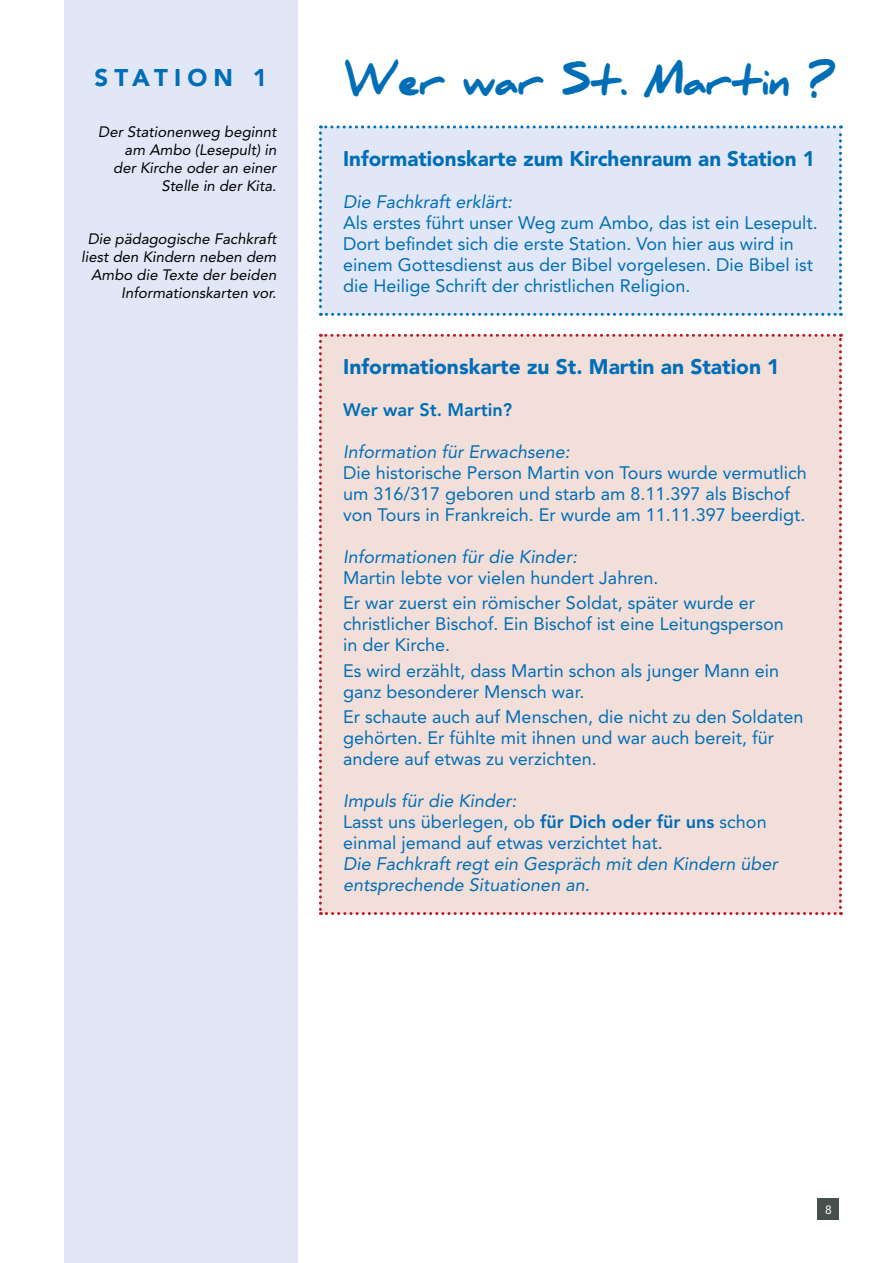
<style>
.page{position:relative;width:893px;height:1263px;background:#fff}
.page>*{position:absolute;margin:0;border:0;box-sizing:border-box;transform-origin:0 0}
.t1{font:900 39px "Daniel";letter-spacing:-.035em;color:#006eb7}
.t2{font:900 24px "Avenir LT Std";letter-spacing:.26em;color:#006eb7}
.t3{font:900 21px "Avenir LT Std";color:#006eb7}
.t4{font:18px/21px "Avenir LT Std";color:#006eb7}
.t5{font:italic 18px/21px "Avenir LT Std";color:#006eb7}
.t6{font:800 18px "Avenir LT Std";color:#006eb7}
.t7{font:italic 15px/18px "Avenir LT Std";color:#000;text-align:right}
.t8{font:12px "Avenir LT Std";color:#fff}
.s1{font-style:italic}
.s2{font-weight:800}
</style>
<div class="page">
<div style="left:64px;top:0;width:234px;height:1263px;background:#e1e7f6"></div>
<div style="left:818px;top:1198px;width:21px;height:21px;background:#48504f"></div>
<div style="left:319px;top:125px;width:523px;height:191px;background:#e1e7f6"></div>
<div style="left:319px;top:334px;width:523px;height:581px;background:#f3dfd9"></div>
<h2 class="t2" style="left:94px;top:63px;width:174px">STATION 1</h2>
<h1 class="t1" style="left:344px;top:59px;width:493px">Wer war St. Martin ?</h1>
<p class="t7" style="left:98px;top:123px;width:180px">Der Stationenweg beginnt am Ambo (Lesepult) in der Kirche oder an einer<br>Stelle in der Kita.</p>
<p class="t7" style="left:81px;top:230px;width:197px">Die pädagogische Fachkraft liest den Kindern neben dem<br>Ambo die Texte der beiden<br>Informationskarten vor.</p>
<p class="t3" style="left:343px;top:146px;width:473px">Informationskarte zum Kirchenraum an Station 1</p>
<p class="t5" style="left:343px;top:191px;width:171px">Die Fachkraft erklärt:</p>
<p class="t4" style="left:343px;top:212px;width:476px">Als erstes führt unser Weg zum Ambo, das ist ein Lesepult.<br>Dort befindet sich die erste Station. Von hier aus wird in einem Gottesdienst aus der Bibel vorgelesen. Die Bibel ist die Heilige Schrift der christlichen Religion.</p>
<p class="t3" style="left:343px;top:354px;width:438px">Informationskarte zu St. Martin an Station 1</p>
<p class="t6" style="left:343px;top:399px;width:171px">Wer war St. Martin?</p>
<p class="t5" style="left:343px;top:442px;width:228px">Information für Erwachsene:</p>
<p class="t4" style="left:343px;top:462px;width:465px">Die historische Person Martin von Tours wurde vermutlich um 316/317 geboren und starb am 8.11.397 als Bischof von Tours in Frankreich. Er wurde am 11.11.397 beerdigt.</p>
<p class="t5" style="left:343px;top:547px;width:235px">Informationen für die Kinder:</p>
<p class="t4" style="left:343px;top:565px;width:413px;line-height:25.2px">Martin lebte vor vielen hundert Jahren.<br>Er war zuerst ein römischer Soldat, später wurde er</p>
<p class="t4" style="left:343px;top:614px;width:442px">christlicher Bischof. Ein Bischof ist eine Leitungsperson in der Kirche.</p>
<p class="t4" style="left:343px;top:660px;width:437px">Es wird erzählt, dass Martin schon als junger Mann ein ganz besonderer Mensch war.</p>
<p class="t4" style="left:343px;top:706px;width:462px">Er schaute auch auf Menschen, die nicht zu den Soldaten gehörten. Er fühlte mit ihnen und war auch bereit, für andere auf etwas zu verzichten.</p>
<p class="t4" style="left:343px;top:790px;width:425px"><span class="s1">Impuls für die Kinder:<br></span>Lasst uns überlegen, ob <span class="s2">für Dich oder für uns</span> schon einmal jemand auf etwas verzichtet hat.</p>
<p class="t5" style="left:343px;top:853px;width:436px">Die Fachkraft regt ein Gespräch mit den Kindern über entsprechende Situationen an.</p>
<p class="t8" style="left:825px;top:1202px;width:8px">8</p>
</div>
